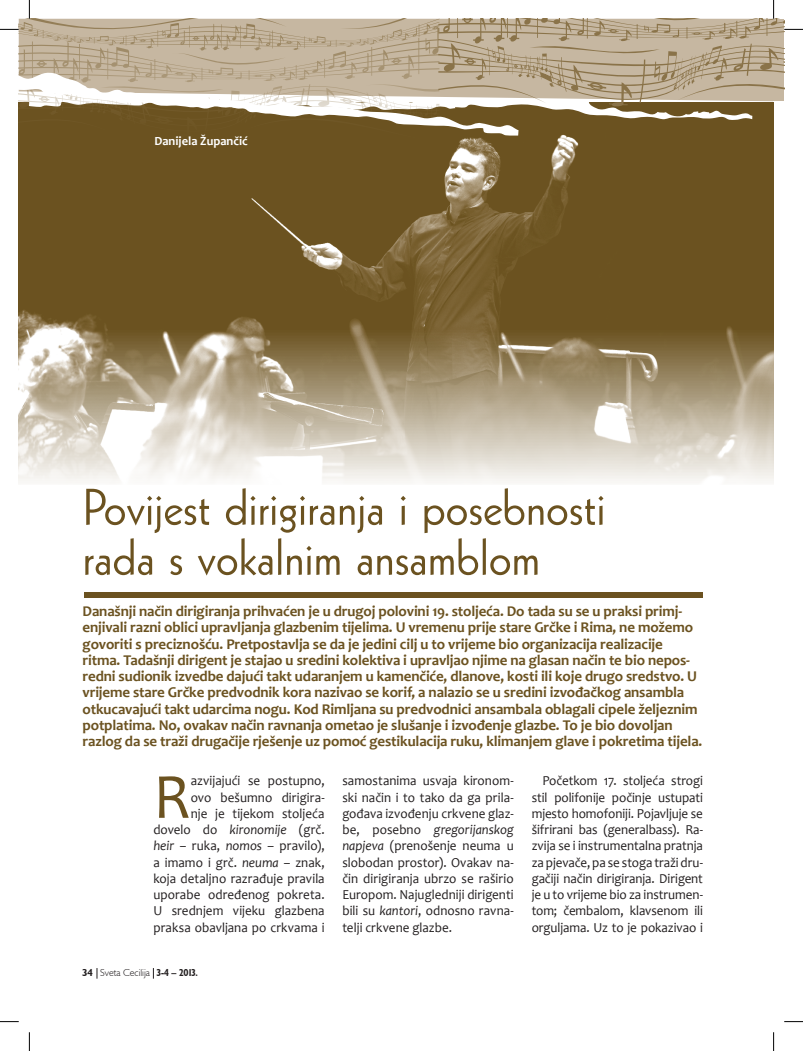
<style>
.page{position:relative;width:803px;height:1051px;background:#fff}
.page>*{position:absolute;margin:0;border:0;box-sizing:border-box;transform-origin:0 0}
.t1{font:64.88px "Candara";color:#6b5220;scale:.95 1}
.t2{font:50px/50px "Geometric 231 BT Roman C";color:#6b5220}
.t3{font:700 15px/16.2px "Candara";letter-spacing:-.01em;color:#6b5220}
.t4{font:13.75px/16.2px "Candara";letter-spacing:.005em;color:#231f20;text-align:justify;scale:.95 1}
.t5{font:700 12.5px "Candara";color:#fff}
.t6{font:300 10px "Humanist 521 BT";color:#231f20}
.s1{font-style:italic}
.s2{font-weight:700}
.s3{font-weight:700;font-stretch:condensed}
</style>
<div class="page">
<img style="left:19px;top:120px;width:754px;height:363px">
<div style="left:84px;top:592px;width:619px;height:6px;background:#6b5220"></div>
<svg style="left:19px;top:19px;width:420px;height:122px;background:#7a6235"></svg>
<svg style="left:19px;top:66px;width:499px;height:70px;background:#7c663a"></svg>
<svg style="left:0;top:29px;width:19px;height:1px"></svg>
<svg style="left:0;top:1021px;width:19px;height:1px"></svg>
<svg style="left:784px;top:1021px;width:19px;height:1px"></svg>
<svg style="left:29px;top:1032px;width:1px;height:19px"></svg>
<svg style="left:29px;top:0;width:774px;height:120px"></svg>
<svg style="left:773px;top:1032px;width:1px;height:19px"></svg>
<p class="t5" style="left:154px;top:133px;width:95px">Danijela Župančić</p>
<h2 class="t2" style="left:83px;top:480px;width:524px">Povijest dirigiranja i posebnosti rada s vokalnim ansamblom</h2>
<p class="t3" style="left:83px;top:603px;width:621px">Današnji način dirigiranja prihvaćen je u drugoj polovini 19. stoljeća. Do tada su se u praksi primj&shy;enjivali razni oblici upravljanja glazbenim tijelima. U vremenu prije stare Grčke i Rima, ne možemo govoriti s preciznošću. Pretpostavlja se da je jedini cilj u to vrijeme bio organizacija realizacije ritma. Tadašnji dirigent je stajao u sredini kolektiva i upravljao njime na glasan način te bio nepos&shy;redni sudionik izvedbe dajući takt udaranjem u kamenčiće, dlanove, kosti ili koje drugo sredstvo. U vrijeme stare Grčke predvodnik kora nazivao se korif, a nalazio se u sredini izvođačkog ansambla otkucavajući takt udarcima nogu. Kod Rimljana su predvodnici ansambala oblagali cipele željeznim potplatima. No, ovakav način ravnanja ometao je slušanje i izvođenje glazbe. To je bio dovoljan razlog da se traži drugačije rješenje uz pomoć gestikulacija ruku, klimanjem glave i pokretima tijela.</p>
<p class="t4" style="left:153px;top:773px;width:182px;text-align:right">azvijajući se postupno,<br>ovo bešumno dirigira-<br>nje je tijekom stoljeća dovelo do <span class="s1">kironomije</span> (grč. <span class="s1">heir</span> – ruka, <span class="s1">nomos</span> – pravilo), a imamo i grč. <span class="s1">neuma</span> – znak, koja detaljno razrađuje pravila uporabe određenog pokreta.<br>U srednjem vijeku glazbena praksa obavljana po crkvama i</p>
<p class="t4" style="left:342px;top:773px;width:182px">samostanima usvaja kironom&shy;ski način i to tako da ga prila&shy;gođava izvođenju crkvene glaz&shy;be, posebno <span class="s1">gregorijanskog napjeva</span> (prenošenje neuma u slobodan prostor). Ovakav na&shy;čin dirigiranja ubrzo se raširio Europom. Najugledniji dirigenti bili su <span class="s1">kantori</span>, odnosno ravna&shy;telji crkvene glazbe.</p>
<p class="t4" style="left:532px;top:773px;width:182px;text-indent:11px">Početkom 17. stoljeća strogi stil polifonije počinje ustupati mjesto homofoniji. Pojavljuje se šifrirani bas (generalbass). Ra&shy;zvija se i instrumentalna pratnja za pjevače, pa se stoga traži dru&shy;gačiji način dirigiranja. Dirigent je u to vrijeme bio za instrumen&shy;tom; čembalom, klavsenom ili orguljama. Uz to je pokazivao i</p>
<h1 class="t1" style="left:153px;top:756px;width:41px">R</h1>
<p class="t6" style="left:82px;top:966px;width:117px"><span class="s2">34</span> Sveta Cecilija <span class="s3">3-4 – 2013.</span></p>
</div>
